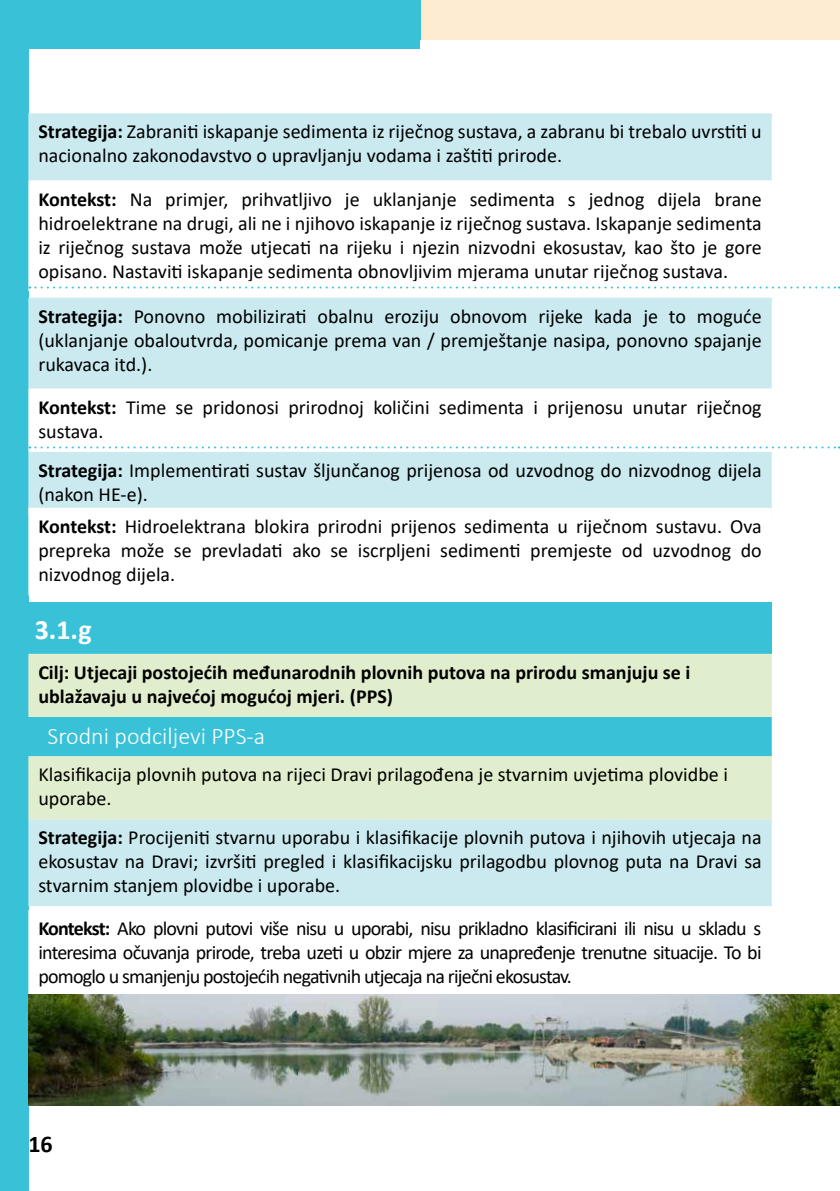
<style>
.page{position:relative;width:840px;height:1191px;background:#fff}
.page>*{position:absolute;margin:0;border:0;box-sizing:border-box;transform-origin:0 0}
.t1{font:700 28px "Calibri";color:#fff}
.t2{font:300 24px "Calibri";color:#fff}
.t3{font:700 24px "Calibri";color:#000}
.t4{font:20px/24px "Calibri";color:#000;text-align:justify}
.t5{font:700 20px/24px "Calibri";color:#000}
.s1{font-weight:700}
</style>
<div class="page">
<div style="left:0;top:0;width:28px;height:1191px;background:#39c2d7"></div>
<div style="left:420px;top:0;width:419px;height:40px;background:#fdecd2"></div>
<div style="left:0;top:0;width:420px;height:40px;background:#39c2d7"></div>
<div style="left:28px;top:40px;width:392px;height:9px;background:#39c2d7"></div>
<div style="left:33px;top:303px;width:733px;height:81px;background:#caeaf0"></div>
<div style="left:28px;top:298px;width:743px;height:91px;border:10px solid #caeaf0"></div>
<div style="left:33px;top:824px;width:733px;height:77px;background:#caeaf0"></div>
<div style="left:28px;top:819px;width:743px;height:87px;border:10px solid #caeaf0"></div>
<div style="left:33px;top:456px;width:733px;height:53px;background:#caeaf0"></div>
<div style="left:28px;top:451px;width:743px;height:63px;border:10px solid #caeaf0"></div>
<div style="left:28px;top:603px;width:743px;height:51px;background:#39c2d7"></div>
<div style="left:28px;top:717px;width:743px;height:39px;background:#39c2d7"></div>
<div style="left:33px;top:659px;width:733px;height:53px;background:#e1eecd"></div>
<div style="left:28px;top:654px;width:743px;height:63px;border:10px solid #e1eecd"></div>
<div style="left:33px;top:761px;width:733px;height:53px;background:#e1eecd"></div>
<div style="left:28px;top:756px;width:743px;height:63px;border:10px solid #e1eecd"></div>
<img style="left:28px;top:994px;width:811px;height:112px">
<svg style="left:29px;top:446px;width:810px;height:2px"></svg>
<div style="left:33px;top:118px;width:733px;height:57px;background:#caeaf0"></div>
<div style="left:28px;top:113px;width:743px;height:67px;border:10px solid #caeaf0"></div>
<svg style="left:29px;top:286px;width:810px;height:2px"></svg>
<p class="t4" style="left:38px;top:119px;width:724px"><span class="s1">Strategija:</span> Zabraniti iskapanje sedimenta iz riječnog sustava, a zabranu bi trebalo uvrstiti u nacionalno zakonodavstvo o upravljanju vodama i zaštiti prirode.</p>
<p class="t4" style="left:38px;top:186px;width:724px"><span class="s1">Kontekst:</span> Na primjer, prihvatljivo je uklanjanje sedimenta s jednog dijela brane hidroelektrane na drugi, ali ne i njihovo iskapanje iz riječnog sustava. Iskapanje sedimenta iz riječnog sustava može utjecati na rijeku i njezin nizvodni ekosustav, kao što je gore opisano. Nastaviti iskapanje sedimenta obnovljivim mjerama unutar riječnog sustava.</p>
<p class="t4" style="left:38px;top:303px;width:724px"><span class="s1">Strategija:</span> Ponovno mobilizirati obalnu eroziju obnovom rijeke kada je to moguće (uklanjanje obaloutvrda, pomicanje prema van / premještanje nasipa, ponovno spajanje rukavaca itd.).</p>
<p class="t4" style="left:38px;top:394px;width:724px"><span class="s1">Kontekst:</span> Time se pridonosi prirodnoj količini sedimenta i prijenosu unutar riječnog sustava.</p>
<p class="t4" style="left:38px;top:457px;width:724px"><span class="s1">Strategija:</span> Implementirati sustav šljunčanog prijenosa od uzvodnog do nizvodnog dijela (nakon HE-e).</p>
<p class="t4" style="left:38px;top:513px;width:724px"><span class="s1">Kontekst:</span> Hidroelektrana blokira prirodni prijenos sedimenta u riječnom sustavu. Ova prepreka može se prevladati ako se iscrpljeni sedimenti premjeste od uzvodnog do nizvodnog dijela.</p>
<h1 class="t1" style="left:35px;top:609px;width:58px">3.1.g</h1>
<p class="t5" style="left:38px;top:660px;width:653px">Cilj: Utjecaji postojećih međunarodnih plovnih putova na prirodu smanjuju se i ublažavaju u najvećoj mogućoj mjeri. (PPS)</p>
<p class="t2" style="left:48px;top:721px;width:219px">Srodni podciljevi PPS-a</p>
<p class="t4" style="left:38px;top:762px;width:690px">Klasifikacija plovnih putova na rijeci Dravi prilagođena je stvarnim uvjetima plovidbe i uporabe.</p>
<p class="t4" style="left:38px;top:825px;width:724px"><span class="s1">Strategija:</span> Procijeniti stvarnu uporabu i klasifikacije plovnih putova i njihovih utjecaja na ekosustav na Dravi; izvršiti pregled i klasifikacijsku prilagodbu plovnog puta na Dravi sa stvarnim stanjem plovidbe i uporabe.</p>
<p class="t4" style="left:38px;top:915px;width:724px"><span class="s1">Kontekst:</span> Ako plovni putovi više nisu u uporabi, nisu prikladno klasificirani ili nisu u skladu s interesima očuvanja prirode, treba uzeti u obzir mjere za unapređenje trenutne situacije. To bi pomoglo u smanjenju postojećih negativnih utjecaja na riječni ekosustav.</p>
<p class="t3" style="left:28px;top:1127px;width:26px">16</p>
</div>
